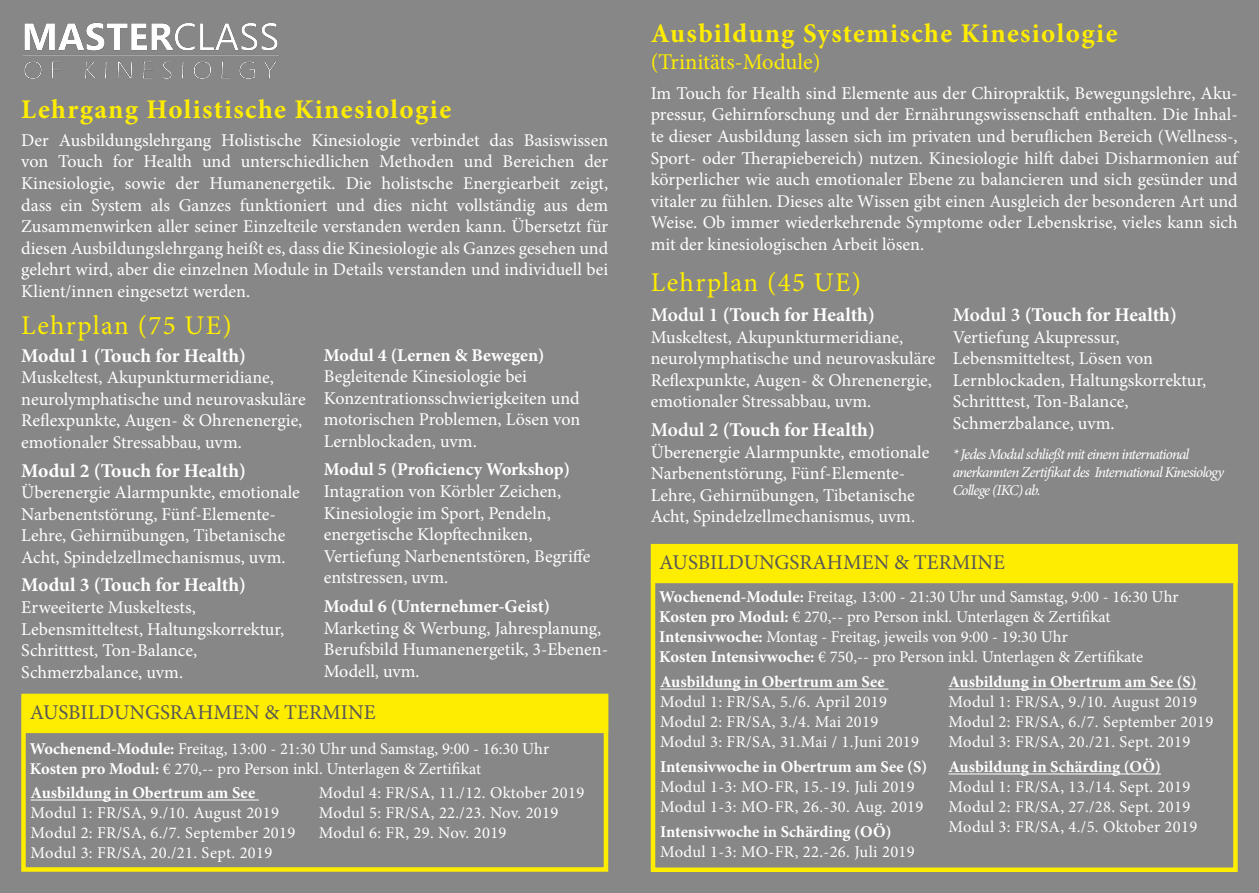
<style>
.page{position:relative;width:1259px;height:893px;background:#878787}
.page>*{position:absolute;margin:0;border:0;box-sizing:border-box;transform-origin:0 0}
.t1{font:700 27px "Minion Pro";letter-spacing:.05em;color:#ffed00}
.t2{font:27px "Minion Pro";letter-spacing:.045em;color:#ffed00}
.t3{font:22.5px "Minion Pro";letter-spacing:.005em;color:#ffed00}
.t4{font:21px "Minion Pro";color:#575756}
.t5{font:700 19.5px "Minion Pro";letter-spacing:-.01em;color:#fff}
.t6{font:18px/21.6px "Minion Pro";color:#fff}
.t7{font:700 18px "Minion Pro";color:#fff}
.t8{font:16.5px/19.8px "Minion Pro";letter-spacing:.015em;color:#fff}
.t9{font:700 16.5px "Minion Pro";color:#fff}
.t10{font:italic 15px/18px "Minion Pro";letter-spacing:-.06em;color:#fff}
.s1{font-weight:700}
.s2{font-weight:600}
</style>
<div class="page">
<img style="left:23px;top:22px;width:256px;height:57px">
<div style="left:651px;top:544px;width:586px;height:328px;border:4px solid #ffed00"></div>
<div style="left:652px;top:544px;width:585px;height:39px;background:#ffed00"></div>
<div style="left:21px;top:694px;width:587px;height:178px;border:4px solid #ffed00"></div>
<div style="left:23px;top:694px;width:585px;height:39px;background:#ffed00"></div>
<hr style="left:660px;top:689px;width:228px;height:1px;background:#fff">
<hr style="left:948px;top:689px;width:248px;height:1px;background:#fff">
<hr style="left:948px;top:773px;width:213px;height:1px;background:#fff">
<hr style="left:31px;top:800px;width:228px;height:1px;background:#fff">
<h1 class="t1" style="left:21px;top:91px;width:431px">Lehrgang Holistische Kinesiologie</h1>
<p class="t6" style="left:21px;top:129px;width:588px;text-align:justify">Der Ausbildungslehrgang Holistische Kinesiologie verbindet das Basiswissen von Touch for Health und unterschiedlichen Methoden und Bereichen der Kinesiologie, sowie der Humanenergetik. Die holistsche Energiearbeit zeigt, dass ein System als Ganzes funktioniert und dies nicht vollständig aus dem Zusammenwirken aller seiner Einzelteile verstanden werden kann. Übersetzt für diesen Ausbildungslehrgang heißt es, dass die Kinesiologie als Ganzes gesehen und gelehrt wird, aber die einzelnen Module in Details verstanden und individuell bei Klient/innen eingesetzt werden.</p>
<h1 class="t2" style="left:21px;top:308px;width:212px">Lehrplan (75 UE)</h1>
<p class="t5" style="left:21px;top:342px;width:226px">Modul 1 (Touch for Health)</p>
<p class="t6" style="left:21px;top:367px;width:286px">Muskeltest, Akupunkturmeridiane, neurolymphatische und neurovaskuläre Reflexpunkte, Augen- &amp; Ohrenenergie, emotionaler Stressabbau, uvm.</p>
<p class="t5" style="left:21px;top:456px;width:226px">Modul 2 (Touch for Health)</p>
<p class="t6" style="left:21px;top:482px;width:280px">Überenergie Alarmpunkte, emotionale Narbenentstörung, Fünf-Elemente-Lehre, Gehirnübungen, Tibetanische Acht, Spindelzellmechanismus, uvm.</p>
<p class="t5" style="left:21px;top:571px;width:226px">Modul 3 (Touch for Health)</p>
<p class="t6" style="left:21px;top:597px;width:264px">Erweeiterte Muskeltests,<br>Lebensmitteltest, Haltungskorrektur,<br>Schritttest, Ton-Balance,<br>Schmerzbalance, uvm.</p>
<p class="t7" style="left:324px;top:342px;width:222px">Modul 4 (Lernen &amp; Bewegen)</p>
<p class="t6" style="left:324px;top:366px;width:258px">Begleitende Kinesiologie bei<br>Konzentrationsschwierigkeiten und motorischen Problemen, Lösen von<br>Lernblockaden, uvm.</p>
<p class="t7" style="left:324px;top:457px;width:248px">Modul 5 (Proficiency Workshop)</p>
<p class="t6" style="left:324px;top:481px;width:268px">Intagration von Körbler Zeichen,<br>Kinesiologie im Sport, Pendeln, energetische Klopftechniken,<br>Vertiefung Narbenentstören, Begriffe entstressen, uvm.</p>
<p class="t7" style="left:324px;top:593px;width:228px">Modul 6 (Unternehmer-Geist)</p>
<p class="t6" style="left:324px;top:617px;width:286px">Marketing &amp; Werbung, Jahresplanung,<br>Berufsbild Humanenergetik, 3-Ebenen-<br>Modell, uvm.</p>
<p class="t4" style="left:30px;top:698px;width:27px">AUSBILDUNGS</p>
<p class="t4" style="left:170px;top:698px;width:167px">RAHMEN &amp; TERMIN</p>
<p class="t4" style="left:364px;top:698px;width:13px">E</p>
<p class="t8" style="left:30px;top:739px;width:521px"><span class="s1">Wochenend-Module:</span> Freitag, 13:00 - 21:30 Uhr und Samstag, 9:00 - 16:30 Uhr<br><span class="s1">Kosten pro Modul:</span> € 270,-- pro Person inkl. Unterlagen &amp; Zertifikat</p>
<p class="t9" style="left:31px;top:781px;width:226px">Ausbildung in Obertrum am See</p>
<p class="t8" style="left:31px;top:803px;width:266px">Modul 1: FR/SA, 9./10. August 2019<br>Modul 2: FR/SA, 6./7. September 2019<br>Modul 3: FR/SA, 20./21. Sept. 2019</p>
<p class="t8" style="left:319px;top:783px;width:267px">Modul 4: FR/SA, 11./12. Oktober 2019<br>Modul 5: FR/SA, 22./23. Nov. 2019<br>Modul 6: FR, 29. Nov. 2019</p>
<h1 class="t1" style="left:651px;top:14px;width:468px">Ausbildung Systemische Kinesiologie</h1>
<p class="t3" style="left:651px;top:46px;width:171px">(Trinitäts-Module)</p>
<p class="t6" style="left:651px;top:82px;width:588px;text-align:justify">Im Touch for Health sind Elemente aus der Chiropraktik, Bewegungslehre, Aku&shy;pressur, Gehirnforschung und der Ernährungswissenschaft enthalten. Die Inhal&shy;te dieser Ausbildung lassen sich im privaten und beruflichen Bereich (Wellness-, Sport- oder Therapiebereich) nutzen. Kinesiologie hilft dabei Disharmonien auf körperlicher wie auch emotionaler Ebene zu balancieren und sich gesünder und vitaler zu fühlen. Dieses alte Wissen gibt einen Ausgleich der besonderen Art und Weise. Ob immer wiederkehrende Symptome oder Lebenskrise, vieles kann sich mit der kinesiologischen Arbeit lösen.</p>
<h1 class="t2" style="left:651px;top:265px;width:212px">Lehrplan (45 UE)</h1>
<p class="t5" style="left:651px;top:301px;width:226px"><span class="s2">Modul 1</span> (Touch for Health)</p>
<p class="t6" style="left:651px;top:326px;width:286px">Muskeltest, Akupunkturmeridiane, neurolymphatische und neurovaskuläre Reflexpunkte, Augen- &amp; Ohrenenergie, emotionaler Stressabbau, uvm.</p>
<p class="t5" style="left:651px;top:416px;width:226px"><span class="s2">Modul 2</span> (Touch for Health)</p>
<p class="t6" style="left:651px;top:441px;width:280px">Überenergie Alarmpunkte, emotionale Narbenentstörung, Fünf-Elemente-Lehre, Gehirnübungen, Tibetanische Acht, Spindelzellmechanismus, uvm.</p>
<p class="t5" style="left:952px;top:301px;width:226px"><span class="s2">Modul 3</span> (Touch for Health)</p>
<p class="t6" style="left:952px;top:326px;width:255px">Vertiefung Akupressur,<br>Lebensmitteltest, Lösen von<br>Lernblockaden, Haltungskorrektur,<br>Schritttest, Ton-Balance,<br>Schmerzbalance, uvm.</p>
<p class="t10" style="left:952px;top:445px;width:273px">* Jedes Modul schließt mit einem international anerkannten Zertifikat des International Kinesiology<br>College (IKC) ab.</p>
<p class="t4" style="left:659px;top:548px;width:27px">AUSBILDUNGS</p>
<p class="t4" style="left:799px;top:548px;width:167px">RAHMEN &amp; TERMIN</p>
<p class="t4" style="left:993px;top:548px;width:13px">E</p>
<p class="t8" style="left:659px;top:587px;width:521px"><span class="s1">Wochenend-Module:</span> Freitag, 13:00 - 21:30 Uhr und Samstag, 9:00 - 16:30 Uhr <span class="s1">Kosten pro Modul:</span> € 270,-- pro Person inkl. Unterlagen &amp; Zertifikat <span class="s1">Intensivwoche:</span> Montag - Freitag, jeweils von 9:00 - 19:30 Uhr<br><span class="s1">Kosten Intensivwoche:</span> € 750,-- pro Person inkl. Unterlagen &amp; Zertifikate</p>
<p class="t9" style="left:660px;top:670px;width:226px">Ausbildung in Obertrum am See</p>
<p class="t8" style="left:660px;top:692px;width:260px">Modul 1: FR/SA, 5./6. April 2019<br>Modul 2: FR/SA, 3./4. Mai 2019<br>Modul 3: FR/SA, 31.Mai / 1.Juni 2019</p>
<p class="t9" style="left:660px;top:755px;width:269px">Intensivwoche in Obertrum am See (S)</p>
<p class="t8" style="left:660px;top:777px;width:265px">Modul 1-3: MO-FR, 15.-19. Juli 2019<br>Modul 1-3: MO-FR, 26.-30. Aug. 2019</p>
<p class="t9" style="left:660px;top:820px;width:233px">Intensivwoche in Schärding (OÖ)</p>
<p class="t8" style="left:660px;top:842px;width:256px">Modul 1-3: MO-FR, 22.-26. Juli 2019</p>
<p class="t9" style="left:948px;top:670px;width:250px">Ausbildung in Obertrum am See (S)</p>
<p class="t8" style="left:948px;top:692px;width:266px">Modul 1: FR/SA, 9./10. August 2019<br>Modul 2: FR/SA, 6./7. September 2019<br>Modul 3: FR/SA, 20./21. Sept. 2019</p>
<p class="t9" style="left:948px;top:755px;width:214px">Ausbildung in Schärding (OÖ)</p>
<p class="t8" style="left:948px;top:777px;width:250px">Modul 1: FR/SA, 13./14. Sept. 2019<br>Modul 2: FR/SA, 27./28. Sept. 2019<br>Modul 3: FR/SA, 4./5. Oktober 2019</p>
</div>
